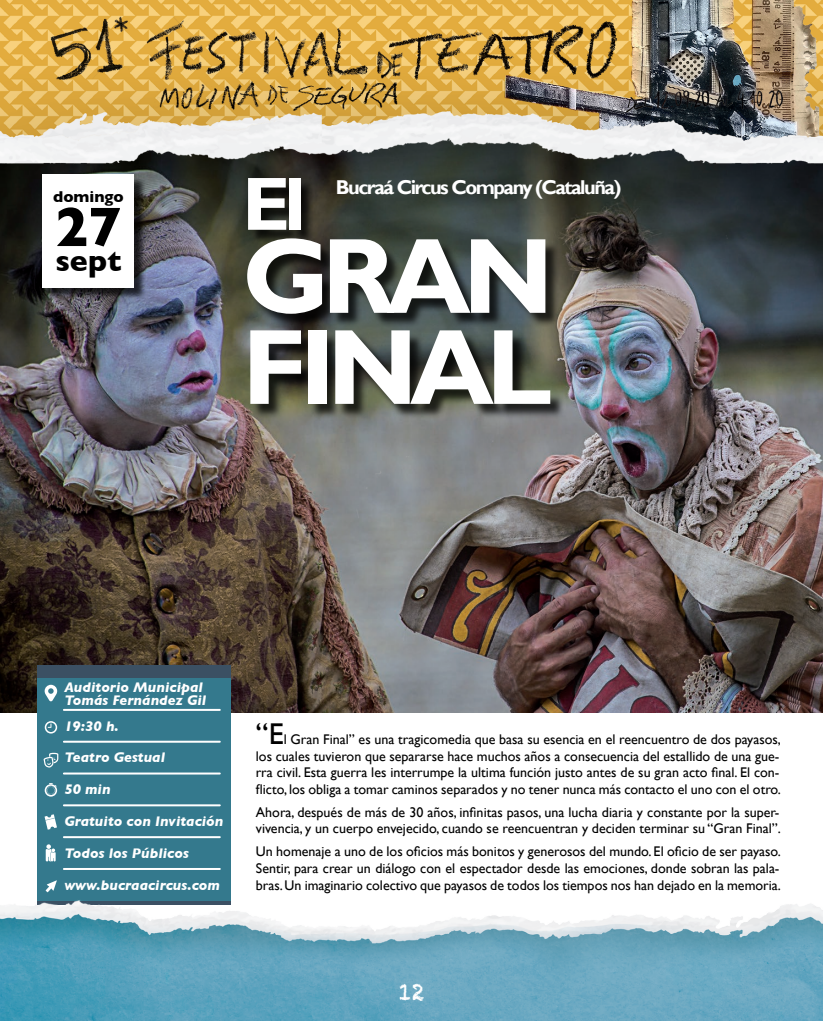
<style>
.page{position:relative;width:823px;height:1021px;background:#fff}
.page>*{position:absolute;margin:0;border:0;box-sizing:border-box;transform-origin:0 0}
.t1{font:700 107.7px "Gill Sans";letter-spacing:-.075em;color:#fff}
.t2{font:700 75.8px "Gill Sans";color:#fff}
.t3{font:700 56.2px "Gill Sans";color:#000}
.t4{font:700 30px "Gill Sans";color:#000}
.t5{font:23px "Chalkduster";color:#fff}
.t6{font:700 20px "Gill Sans";letter-spacing:-.075em;color:#fff}
.t7{font:700 16px "Gill Sans";color:#000}
.INFO{font:italic 700 14.2px/13px "Gill Sans";color:#fff}
.t8{font:14px/16.8px "Gill Sans";color:#000;text-align:justify}
.s1{font-size:30px}
</style>
<div class="page">
<img style="left:0;top:0;width:822px;height:1020px">
<div style="left:249px;top:180px;width:315px;height:239px;background:#000;opacity:.75"></div>
<div style="left:44px;top:176px;width:103px;height:124px;background:#000;opacity:.75"></div>
<div style="left:43px;top:174px;width:91px;height:113px;background:#fff"></div>
<img style="left:822px;top:133px;width:1px;height:580px">
<p class="t7" style="left:53px;top:184px;width:72px">domingo</p>
<p class="t3" style="left:55px;top:182px;width:68px">27</p>
<p class="t4" style="left:55px;top:237px;width:68px">sept</p>
<p class="t2" style="left:242px;top:158px;width:65px">El</p>
<p class="t1" style="left:242px;top:212px;width:313px">GRAN</p>
<p class="t1" style="left:242px;top:303px;width:311px">FINAL</p>
<p class="t6" style="left:335px;top:175px;width:287px">Bucraá Circus Company (Cataluña)</p>
<p class="INFO" style="left:64px;top:681px;width:143px">Auditorio Municipal<br>Tomás Fernández Gil</p>
<p class="INFO" style="left:64px;top:719px;width:56px">19:30 h.</p>
<p class="INFO" style="left:64px;top:751px;width:102px">Teatro Gestual</p>
<p class="INFO" style="left:64px;top:782px;width:48px">50 min</p>
<p class="INFO" style="left:64px;top:814px;width:160px">Gratuito con Invitación</p>
<p class="INFO" style="left:64px;top:846px;width:126px">Todos los Públicos</p>
<p class="INFO" style="left:64px;top:878px;width:157px">www.bucraacircus.com</p>
<p class="t8" style="left:256px;top:730px;width:526px"><span class="s1">“E</span>l Gran Final” es una tragicomedia que basa su esencia en el reencuentro de dos payasos, los cuales tuvieron que separarse hace muchos años a consecuencia del estallido de una gue&shy;rra civil. Esta guerra les interrumpe la ultima función justo antes de su gran acto final. El con&shy;flicto, los obliga a tomar caminos separados y no tener nunca más contacto el uno con el otro.</p>
<p class="t8" style="left:256px;top:803px;width:526px">Ahora, después de más de 30 años, infinitas pasos, una lucha diaria y constante por la super&shy;vivencia, y un cuerpo envejecido, cuando se reencuentran y deciden terminar su “Gran Final”.</p>
<p class="t8" style="left:256px;top:842px;width:526px">Un homenaje a uno de los oficios más bonitos y generosos del mundo. El oficio de ser payaso.<br>Sentir, para crear un diálogo con el espectador desde las emociones, donde sobran las pala&shy;bras. Un imaginario colectivo que payasos de todos los tiempos nos han dejado en la memoria.</p>
<h3 class="t5" style="left:398px;top:969px;width:28px">12</h3>
<p class="t5" style="left:398px;top:978px;width:28px">12</p>
</div>
